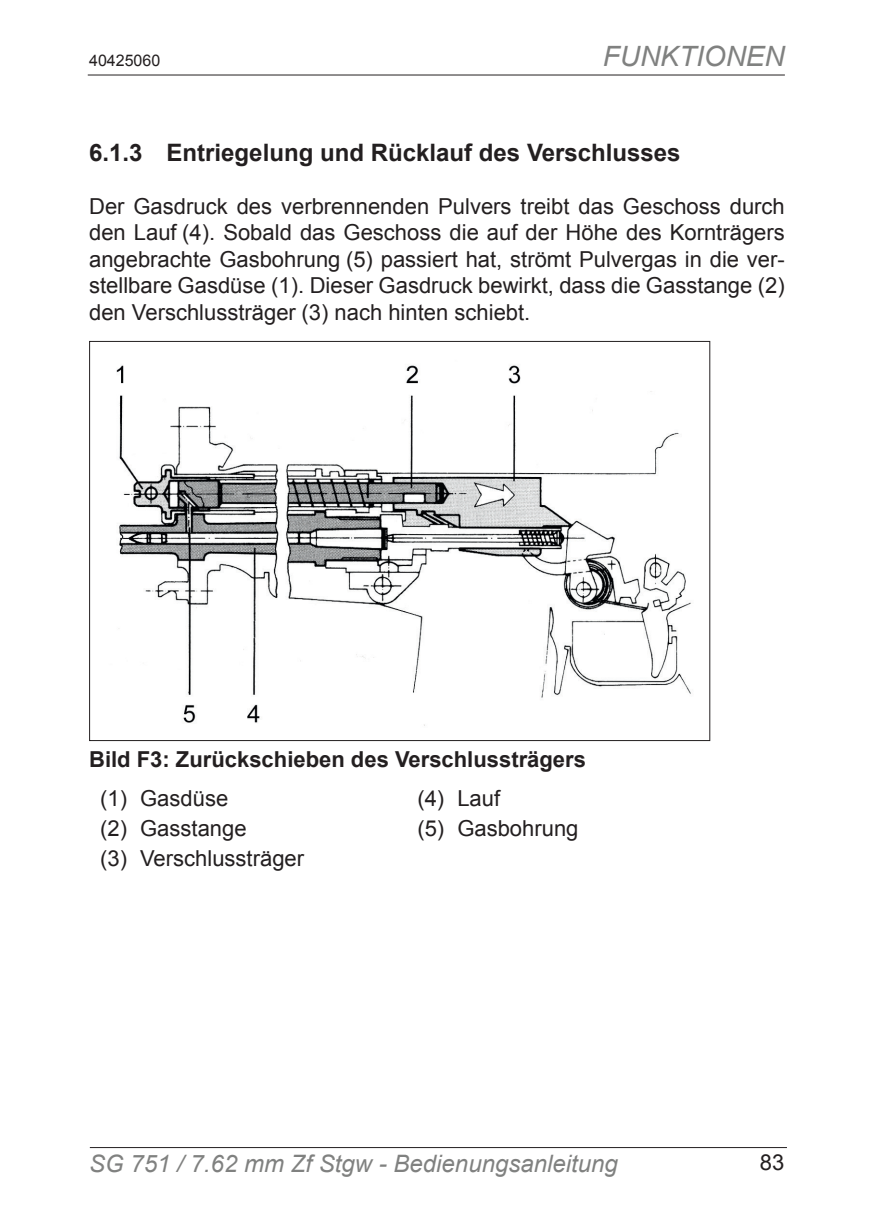
<style>
.page{position:relative;width:874px;height:1225px;background:#fff}
.page>*{position:absolute;margin:0;border:0;box-sizing:border-box;transform-origin:0 0}
.t1{font:italic 28px "Arial";color:#808180}
.t2{font:700 24px "Arial";color:#231f20}
.t3{font:italic 24px "Arial";color:#808180}
.t4{font:22px/26.4px "Arial";color:#231f20}
.t5{font:700 22px "Arial";color:#231f20}
.t6{font:16px "Arial";color:#231f20}
</style>
<div class="page">
<hr style="left:90px;top:1147px;width:696px;height:1px;background:#231f20">
<hr style="left:88px;top:74px;width:696px;height:1px;background:#231f20">
<img style="left:116px;top:365px;width:575px;height:361px">
<p class="t6" style="left:89px;top:49px;width:73px">40425060</p>
<p class="t1" style="left:602px;top:38px;width:183px">FUNKTIONEN</p>
<p class="t2" style="left:89px;top:136px;width:592px">6.1.3 Entriegelung und Rücklauf des Verschlusses</p>
<p class="t4" style="left:89px;top:193px;width:697px;text-align:justify">Der Gasdruck des verbrennenden Pulvers treibt das Geschoss durch den Lauf (4). Sobald das Geschoss die auf der Höhe des Kornträgers angebrachte Gasbohrung (5) passiert hat, strömt Pulvergas in die ver&shy;stellbare Gasdüse (1). Dieser Gasdruck bewirkt, dass die Gasstange (2) den Verschlussträger (3) nach hinten schiebt.</p>
<p class="t5" style="left:89px;top:744px;width:498px">Bild F3: Zurückschieben des Verschlussträgers</p>
<p class="t4" style="left:100px;top:783px;width:205px;line-height:30px">(1) Gasdüse<br>(2) Gasstange<br>(3) Verschlussträger</p>
<p class="t4" style="left:417px;top:783px;width:162px;line-height:30px">(4) Lauf<br>(5) Gasbohrung</p>
<p class="t3" style="left:89px;top:1148px;width:530px">SG 751 / 7.62 mm Zf Stgw - Bedienungsanleitung</p>
<p class="t4" style="left:759px;top:1149px;width:26px">83</p>
</div>
